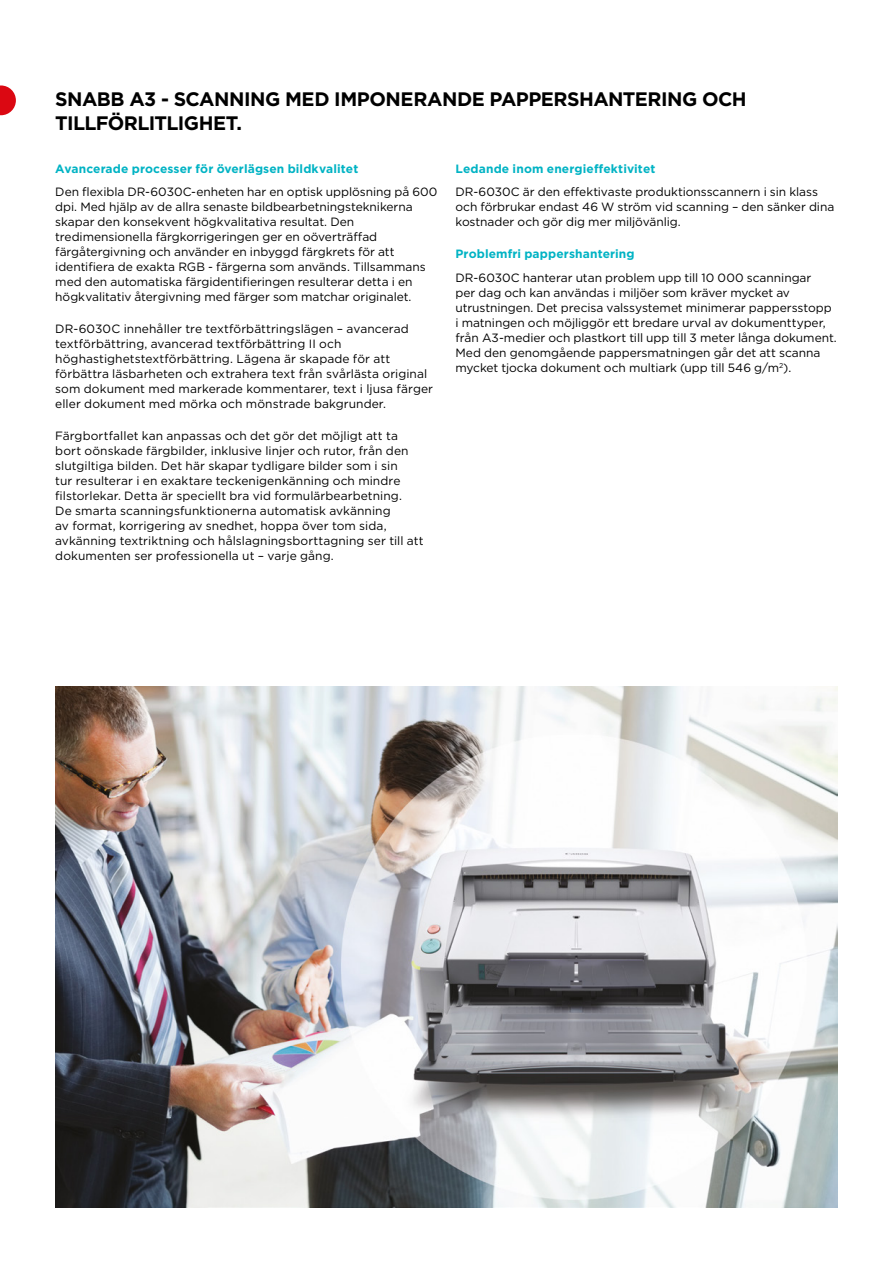
<style>
.page{position:relative;width:893px;height:1263px;background:#fff}
.page>*{position:absolute;margin:0;border:0;box-sizing:border-box;transform-origin:0 0}
.t1{font:700 19.5px/23.4px "Gotham";letter-spacing:-.025em;color:#000}
.t2{font:12px/15px "Gotham";color:#000}
.t3{font:700 12px "Gotham";letter-spacing:.01em;color:#00b3c4}
</style>
<div class="page">
<svg style="left:0;top:85px;width:16px;height:30px"></svg>
<img style="left:55px;top:686px;width:783px;height:522px">
<h1 class="t1" style="left:55px;top:87px;width:693px">SNABB A3 - SCANNING MED IMPONERANDE PAPPERSHANTERING OCH<br>TILLFÖRLITLIGHET.</h1>
<p class="t3" style="left:55px;top:161px;width:305px">Avancerade processer för överlägsen bildkvalitet</p>
<p class="t2" style="left:55px;top:184px;width:384px">Den flexibla DR-6030C-enheten har en optisk upplösning på 600 dpi. Med hjälp av de allra senaste bildbearbetningsteknikerna skapar den konsekvent högkvalitativa resultat. Den tredimensionella färgkorrigeringen ger en oöverträffad färgåtergivning och använder en inbyggd färgkrets för att identifiera de exakta RGB - färgerna som används. Tillsammans med den automatiska färgidentifieringen resulterar detta i en högkvalitativ återgivning med färger som matchar originalet.</p>
<p class="t2" style="left:55px;top:321px;width:379px">DR-6030C innehåller tre textförbättringslägen – avancerad textförbättring, avancerad textförbättring II och höghastighetstextförbättring. Lägena är skapade för att förbättra läsbarheten och extrahera text från svårlästa original som dokument med markerade kommentarer, text i ljusa färger eller dokument med mörka och mönstrade bakgrunder.</p>
<p class="t2" style="left:55px;top:428px;width:370px">Färgbortfallet kan anpassas och det gör det möjligt att ta bort oönskade färgbilder, inklusive linjer och rutor, från den slutgiltiga bilden. Det här skapar tydligare bilder som i sin<br>tur resulterar i en exaktare teckenigenkänning och mindre filstorlekar. Detta är speciellt bra vid formulärbearbetning.<br>De smarta scanningsfunktionerna automatisk avkänning<br>av format, korrigering av snedhet, hoppa över tom sida, avkänning textriktning och hålslagningsborttagning ser till att dokumenten ser professionella ut – varje gång.</p>
<p class="t3" style="left:455px;top:161px;width:201px">Ledande inom energieffektivitet</p>
<p class="t2" style="left:455px;top:184px;width:380px">DR-6030C är den effektivaste produktionsscannern i sin klass och förbrukar endast 46 W ström vid scanning – den sänker dina kostnader och gör dig mer miljövänlig.</p>
<p class="t3" style="left:455px;top:246px;width:181px">Problemfri pappershantering</p>
<p class="t2" style="left:455px;top:270px;width:383px">DR-6030C hanterar utan problem upp till 10 000 scanningar<br>per dag och kan användas i miljöer som kräver mycket av utrustningen. Det precisa valssystemet minimerar pappersstopp i matningen och möjliggör ett bredare urval av dokumenttyper, från A3-medier och plastkort till upp till 3 meter långa dokument.<br>Med den genomgående pappersmatningen går det att scanna mycket tjocka dokument och multiark (upp till 546 g/m<sup>2</sup>).</p>
</div>
